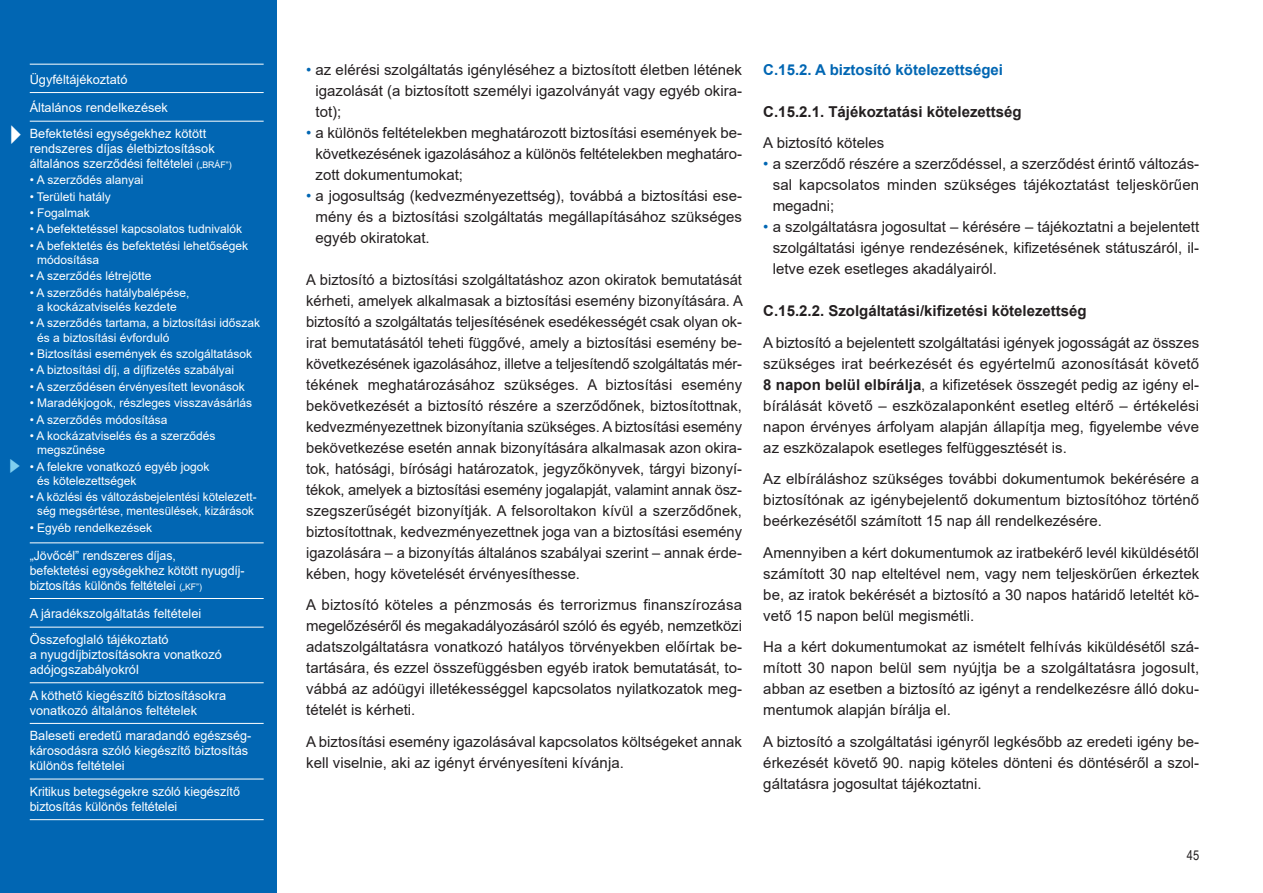
<style>
.page{position:relative;width:1263px;height:893px;background:#fff}
.page>*{position:absolute;margin:0;border:0;box-sizing:border-box;transform-origin:0 0}
.t1{font:15px/21px "Arial";color:#231f20;text-align:justify}
.t2{font:700 15px "Arial";color:#231f20}
.t3{font:700 15px "Arial";color:#0166b3}
.t4{font:13.5px "Arial Narrow";color:#231f20}
.t5{font:12.75px/15px "Arial";color:#fff}
.t6{font:12px/14.2px "Arial";color:#fff}
.s1{font-size:9px}
.s2{color:#0166b3}
.s3{font-weight:700}
</style>
<div class="page">
<div style="left:0;top:0;width:276px;height:893px;background:#0166b3"></div>
<hr style="left:30px;top:64px;width:234px;height:1px;background:#fff">
<hr style="left:30px;top:92px;width:234px;height:1px;background:#fff">
<hr style="left:30px;top:121px;width:234px;height:1px;background:#fff">
<hr style="left:30px;top:542px;width:234px;height:1px;background:#fff">
<hr style="left:30px;top:598px;width:234px;height:1px;background:#fff">
<hr style="left:30px;top:627px;width:234px;height:1px;background:#fff">
<hr style="left:30px;top:682px;width:234px;height:1px;background:#fff">
<hr style="left:30px;top:723px;width:234px;height:1px;background:#fff">
<hr style="left:30px;top:779px;width:234px;height:1px;background:#fff">
<hr style="left:30px;top:819px;width:234px;height:1px;background:#fff">
<p class="t5" style="left:30px;top:72px;width:99px">Ügyféltájékoztató</p>
<p class="t5" style="left:30px;top:100px;width:140px">Általános rendelkezések</p>
<p class="t5" style="left:30px;top:126px;width:203px">Befektetési egységekhez kötött rendszeres díjas életbiztosítások általános szerződési feltételei <span class="s1">(„BRÁF”)</span></p>
<p class="t6" style="left:30px;top:173px;width:115px">• A szerződés alanyai</p>
<p class="t6" style="left:30px;top:189px;width:83px">• Területi hatály</p>
<p class="t6" style="left:30px;top:206px;width:62px">• Fogalmak</p>
<p class="t6" style="left:30px;top:222px;width:214px">• A befektetéssel kapcsolatos tudnivalók</p>
<p class="t6" style="left:37px;top:239px;width:212px;text-indent:-8px">• A befektetés és befektetési lehetőségek módosítása</p>
<p class="t6" style="left:30px;top:269px;width:123px">• A szerződés létrejötte</p>
<p class="t6" style="left:30px;top:286px;width:161px;text-align:center">• A szerződés hatálybalépése, a kockázatviselés kezdete</p>
<p class="t6" style="left:37px;top:316px;width:224px;text-indent:-8px">• A szerződés tartama, a biztosítási időszak és a biztosítási évforduló</p>
<p class="t6" style="left:30px;top:347px;width:224px">• Biztosítási események és szolgáltatások</p>
<p class="t6" style="left:30px;top:363px;width:206px">• A biztosítási díj, a díjfizetés szabályai</p>
<p class="t6" style="left:30px;top:380px;width:216px">• A szerződésen érvényesített levonások</p>
<p class="t6" style="left:30px;top:396px;width:224px">• Maradékjogok, részleges visszavásárlás</p>
<p class="t6" style="left:30px;top:412px;width:139px">• A szerződés módosítása</p>
<p class="t6" style="left:37px;top:429px;width:180px;text-indent:-8px">• A kockázatviselés és a szerződés megszűnése</p>
<p class="t6" style="left:37px;top:459px;width:174px;text-indent:-8px">• A felekre vonatkozó egyéb jogok és kötelezettségek</p>
<p class="t6" style="left:30px;top:490px;width:228px;text-align:center">• A közlési és változásbejelentési kötelezett&shy;ség megsértése, mentesülések, kizárások</p>
<p class="t6" style="left:30px;top:521px;width:124px">• Egyéb rendelkezések</p>
<p class="t5" style="left:30px;top:548px;width:216px">„Jövőcél” rendszeres díjas,<br>befektetési egységekhez kötött nyugdíj - biztosítás különös feltételei <span class="s1">(„KF”)</span></p>
<p class="t5" style="left:30px;top:606px;width:173px">A járadékszolgáltatás feltételei</p>
<p class="t5" style="left:30px;top:632px;width:194px">Összefoglaló tájékoztató<br>a nyugdíjbiztosításokra vonatkozó adójogszabályokról</p>
<p class="t5" style="left:30px;top:688px;width:198px">A köthető kiegészítő biztosításokra vonatkozó általános feltételek</p>
<p class="t5" style="left:30px;top:728px;width:223px">Baleseti eredetű maradandó egészség&shy;károsodásra szóló kiegészítő biztosítás különös feltételei</p>
<p class="t5" style="left:30px;top:784px;width:212px">Kritikus betegségekre szóló kiegészítő biztosítás különös feltételei</p>
<p class="t1" style="left:316px;top:59px;width:428px;text-indent:-9px"><span class="s2">•</span> az elérési szolgáltatás igényléséhez a biztosított életben létének igazolását (a biztosított személyi igazolványát vagy egyéb okira&shy;tot);</p>
<p class="t1" style="left:316px;top:122px;width:428px;text-indent:-9px"><span class="s2">•</span> a különös feltételekben meghatározott biztosítási események be&shy;következésének igazolásához a különös feltételekben meghatáro&shy;zott dokumentumokat;</p>
<p class="t1" style="left:316px;top:185px;width:428px;text-indent:-9px"><span class="s2">•</span> a jogosultság (kedvezményezettség), továbbá a biztosítási ese&shy;mény és a biztosítási szolgáltatás megállapításához szükséges egyéb okiratokat.</p>
<p class="t1" style="left:306px;top:269px;width:438px">A biztosító a biztosítási szolgáltatáshoz azon okiratok bemutatását kérheti, amelyek alkalmasak a biztosítási esemény bizonyítására. A biztosító a szolgáltatás teljesítésének esedékességét csak olyan ok&shy;irat bemutatásától teheti függővé, amely a biztosítási esemény be&shy;következésének igazolásához, illetve a teljesítendő szolgáltatás mér&shy;tékének meghatározásához szükséges. A biztosítási esemény bekövetkezését a biztosító részére a szerződőnek, biztosítottnak, kedvezményezettnek bizonyítania szükséges. A biztosítási esemény bekövetkezése esetén annak bizonyítására alkalmasak azon okira&shy;tok, hatósági, bírósági határozatok, jegyzőkönyvek, tárgyi bizonyí&shy;tékok, amelyek a biztosítási esemény jogalapját, valamint annak ösz&shy;szegszerűségét bizonyítják. A felsoroltakon kívül a szerződőnek, biztosítottnak, kedvezményezettnek joga van a biztosítási esemény igazolására – a bizonyítás általános szabályai szerint – annak érde&shy;kében, hogy követelését érvényesíthesse.</p>
<p class="t1" style="left:306px;top:594px;width:437px">A biztosító köteles a pénzmosás és terrorizmus finanszírozása megelőzéséről és megakadályozásáról szóló és egyéb, nemzetközi adatszolgáltatásra vonatkozó hatályos törvényekben előírtak be&shy;tartására, és ezzel összefüggésben egyéb iratok bemutatását, to&shy;vábbá az adóügyi illetékességgel kapcsolatos nyilatkozatok meg&shy;tételét is kérheti.</p>
<p class="t1" style="left:306px;top:731px;width:437px">A biztosítási esemény igazolásával kapcsolatos költségeket annak kell viselnie, aki az igényt érvényesíteni kívánja.</p>
<p class="t3" style="left:763px;top:61px;width:241px">C.15.2. A biztosító kötelezettségei</p>
<p class="t2" style="left:763px;top:103px;width:260px">C.15.2.1. Tájékoztatási kötelezettség</p>
<p class="t1" style="left:763px;top:132px;width:122px">A biztosító köteles</p>
<p class="t1" style="left:773px;top:153px;width:428px;text-indent:-9px"><span class="s2">•</span> a szerződő részére a szerződéssel, a szerződést érintő változás&shy;sal kapcsolatos minden szükséges tájékoztatást teljeskörűen megadni;</p>
<p class="t1" style="left:773px;top:216px;width:428px;text-indent:-9px"><span class="s2">•</span> a szolgáltatásra jogosultat – kérésére – tájékoztatni a bejelentett szolgáltatási igénye rendezésének, kifizetésének státuszáról, il&shy;letve ezek esetleges akadályairól.</p>
<p class="t2" style="left:763px;top:303px;width:325px">C.15.2.2. Szolgáltatási/kifizetési kötelezettség</p>
<p class="t1" style="left:763px;top:332px;width:437px">A biztosító a bejelentett szolgáltatási igények jogosságát az összes szükséges irat beérkezését és egyértelmű azonosítását követő <span class="s3">8 napon belül elbírálja</span>, a kifizetések összegét pedig az igény el&shy;bírálását követő – eszközalaponként esetleg eltérő – értékelési napon érvényes árfolyam alapján állapítja meg, figyelembe véve az eszközalapok esetleges felfüggesztését is.</p>
<p class="t1" style="left:763px;top:468px;width:437px">Az elbíráláshoz szükséges további dokumentumok bekérésére a biztosítónak az igénybejelentő dokumentum biztosítóhoz történő beérkezésétől számított 15 nap áll rendelkezésére.</p>
<p class="t1" style="left:763px;top:542px;width:437px">Amennyiben a kért dokumentumok az iratbekérő levél kiküldésétől számított 30 nap elteltével nem, vagy nem teljeskörűen érkeztek be, az iratok bekérését a biztosító a 30 napos határidő leteltét kö&shy;vető 15 napon belül megismétli.</p>
<p class="t1" style="left:763px;top:636px;width:437px">Ha a kért dokumentumokat az ismételt felhívás kiküldésétől szá&shy;mított 30 napon belül sem nyújtja be a szolgáltatásra jogosult, abban az esetben a biztosító az igényt a rendelkezésre álló doku&shy;mentumok alapján bírálja el.</p>
<p class="t1" style="left:763px;top:731px;width:437px">A biztosító a szolgáltatási igényről legkésőbb az eredeti igény be&shy;érkezését követő 90. napig köteles dönteni és döntéséről a szol&shy;gáltatásra jogosultat tájékoztatni.</p>
<p class="t4" style="left:1187px;top:848px;width:14px">45</p>
</div>
